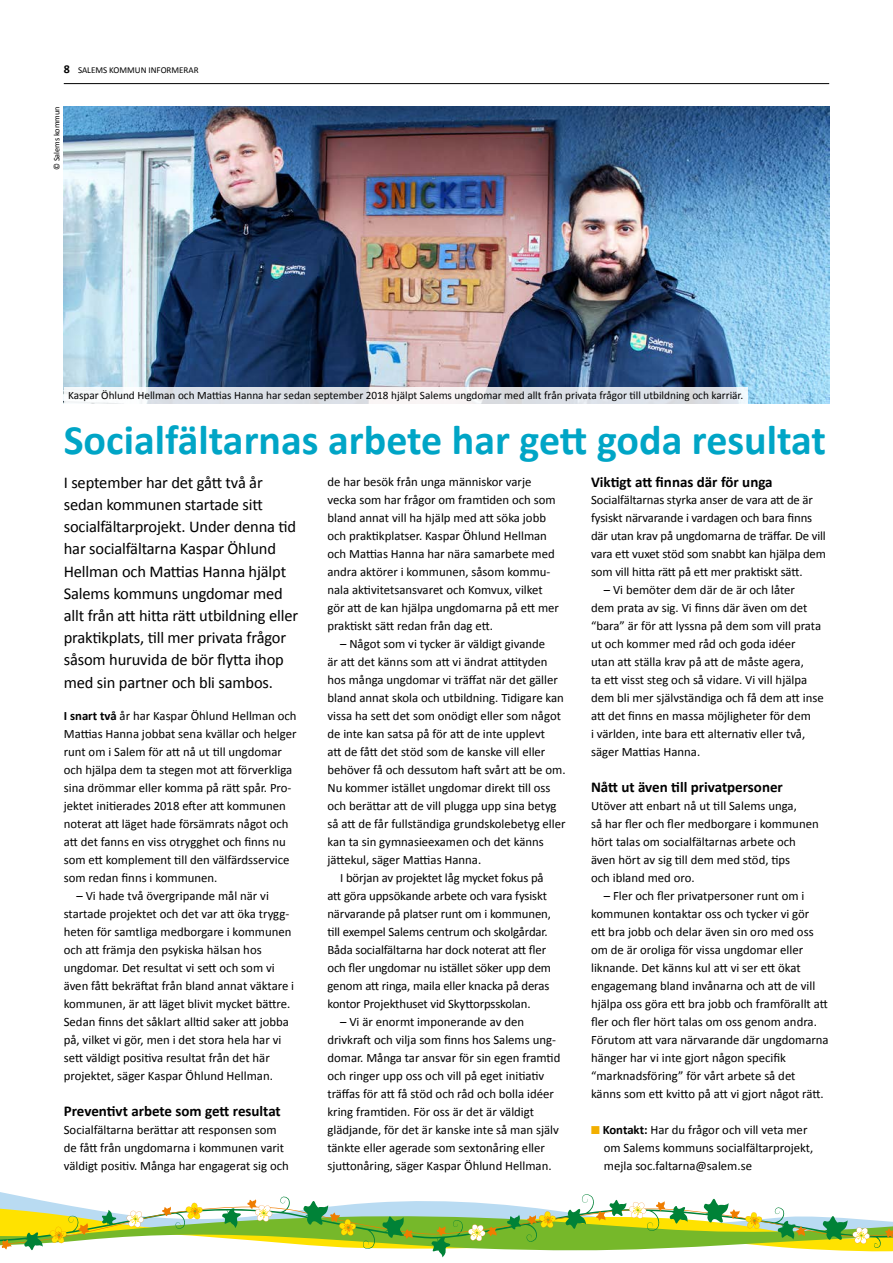
<style>
.page{position:relative;width:893px;height:1263px;background:#fff}
.page>*{position:absolute;margin:0;border:0;box-sizing:border-box;transform-origin:0 0}
.t1{font:700 42px "Calibri";color:#00a5c6}
.t2{font:16.5px/22.2px "Calibri";letter-spacing:-.01em;color:#000}
.t3{font:700 15px "Calibri";color:#000}
.t4{font:12.75px/18px "Calibri";color:#000}
.t5{font:11.25px "Calibri";color:#000}
.t6{font:9px "Calibri";color:#000}
.t7{font:8.25px "Calibri";color:#000}
.s1{font-weight:700;font-size:12px}
.s2{font-weight:700}
.s3{color:#f2af00}
</style>
<div class="page">
<hr style="left:64px;top:83px;width:765px;height:1px;background:#000">
<svg style="left:0;top:1198px;width:893px;height:59px"></svg>
<img style="left:64px;top:106px;width:765px;height:297px">
<svg style="left:64px;top:386px;width:683px;height:17px;fill:#dce1e8"></svg>
<p class="t6" style="left:64px;top:64px;width:136px"><span class="s1">8</span> SALEMS KOMMUN INFORMERAR</p>
<p class="t7" style="left:52px;top:170px;width:65px;rotate:-90deg">© Salems kommun</p>
<p class="t5" style="left:68px;top:388px;width:677px">Kaspar Öhlund Hellman och Mattias Hanna har sedan september 2018 hjälpt Salems ungdomar med allt från privata frågor till utbildning och karriär.</p>
<h1 class="t1" style="left:64px;top:414px;width:764px">Socialfältarnas arbete har gett goda resultat</h1>
<p class="t2" style="left:64px;top:471px;width:236px">I september har det gått två år sedan kommunen startade sitt socialfältarprojekt. Under denna tid har socialfältarna Kaspar Öhlund Hellman och Mattias Hanna hjälpt Salems kommuns ungdomar med allt från att hitta rätt utbildning eller praktikplats, till mer privata frågor såsom huruvida de bör flytta ihop med sin partner och bli sambos.</p>
<p class="t4" style="left:64px;top:706px;width:234px"><span class="s2">I snart två</span> år har Kaspar Öhlund Hellman och Mattias Hanna jobbat sena kvällar och helger runt om i Salem för att nå ut till ungdomar och hjälpa dem ta stegen mot att förverkliga sina drömmar eller komma på rätt spår. Pro&shy;jektet initierades 2018 efter att kommunen noterat att läget hade försämrats något och att det fanns en viss otrygghet och finns nu som ett komplement till den välfärdsservice som redan finns i kommunen.</p>
<p class="t4" style="left:64px;top:886px;width:232px;text-indent:13px">– Vi hade två övergripande mål när vi startade projektet och det var att öka trygg&shy;heten för samtliga medborgare i kommunen och att främja den psykiska hälsan hos ungdomar. Det resultat vi sett och som vi även fått bekräftat från bland annat väktare i kommunen, är att läget blivit mycket bättre.<br>Sedan finns det såklart alltid saker att jobba på, vilket vi gör, men i det stora hela har vi sett väldigt positiva resultat från det här projektet, säger Kaspar Öhlund Hellman.</p>
<p class="t3" style="left:64px;top:1102px;width:219px">Preventivt arbete som gett resultat</p>
<p class="t4" style="left:64px;top:1120px;width:227px">Socialfältarna berättar att responsen som de fått från ungdomarna i kommunen varit väldigt positiv. Många har engagerat sig och</p>
<p class="t4" style="left:327px;top:472px;width:233px">de har besök från unga människor varje vecka som har frågor om framtiden och som bland annat vill ha hjälp med att söka jobb och praktikplatser. Kaspar Öhlund Hellman och Mattias Hanna har nära samarbete med andra aktörer i kommunen, såsom kommu&shy;nala aktivitetsansvaret och Komvux, vilket gör att de kan hjälpa ungdomarna på ett mer praktiskt sätt redan från dag ett.</p>
<p class="t4" style="left:340px;top:634px;width:207px">– Något som vi tycker är väldigt givande</p>
<p class="t4" style="left:327px;top:652px;width:222px">är att det känns som att vi ändrat attityden</p>
<p class="t4" style="left:327px;top:670px;width:232px">hos många ungdomar vi träffat när det gäller</p>
<p class="t4" style="left:327px;top:688px;width:238px">bland annat skola och utbildning. Tidigare kan</p>
<p class="t4" style="left:327px;top:706px;width:235px">vissa ha sett det som onödigt eller som något</p>
<p class="t4" style="left:327px;top:724px;width:219px">de inte kan satsa på för att de inte upplevt</p>
<p class="t4" style="left:327px;top:742px;width:219px">att de fått det stöd som de kanske vill eller</p>
<p class="t4" style="left:327px;top:760px;width:240px">behöver få och dessutom haft svårt att be om.</p>
<p class="t4" style="left:327px;top:778px;width:225px">Nu kommer istället ungdomar direkt till oss</p>
<p class="t4" style="left:327px;top:796px;width:231px">och berättar att de vill plugga upp sina betyg</p>
<p class="t4" style="left:327px;top:814px;width:240px">så att de får fullständiga grundskolebetyg eller</p>
<p class="t4" style="left:327px;top:832px;width:218px">kan ta sin gymnasieexamen och det känns</p>
<p class="t4" style="left:327px;top:850px;width:155px">jättekul, säger Mattias Hanna.</p>
<p class="t4" style="left:340px;top:868px;width:205px">I början av projektet låg mycket fokus på</p>
<p class="t4" style="left:327px;top:886px;width:221px">att göra uppsökande arbete och vara fysiskt</p>
<p class="t4" style="left:327px;top:904px;width:225px">närvarande på platser runt om i kommunen,</p>
<p class="t4" style="left:327px;top:922px;width:222px">till exempel Salems centrum och skolgårdar.</p>
<p class="t4" style="left:327px;top:940px;width:220px">Båda socialfältarna har dock noterat att fler</p>
<p class="t4" style="left:327px;top:958px;width:225px">och fler ungdomar nu istället söker upp dem</p>
<p class="t4" style="left:327px;top:976px;width:223px">genom att ringa, maila eller knacka på deras</p>
<p class="t4" style="left:327px;top:994px;width:205px">kontor Projekthuset vid Skyttorpsskolan.</p>
<p class="t4" style="left:327px;top:1012px;width:234px;text-indent:13px">– Vi är enormt imponerande av den drivkraft och vilja som finns hos Salems ung&shy;domar. Många tar ansvar för sin egen framtid och ringer upp oss och vill på eget initiativ träffas för att få stöd och råd och bolla idéer kring framtiden. För oss är det är väldigt glädjande, för det är kanske inte så man själv tänkte eller agerade som sextonåring eller sjuttonåring, säger Kaspar Öhlund Hellman.</p>
<p class="t3" style="left:591px;top:473px;width:183px">Viktigt att finnas där för unga</p>
<p class="t4" style="left:591px;top:490px;width:236px">Socialfältarnas styrka anser de vara att de är fysiskt närvarande i vardagen och bara finns där utan krav på ungdomarna de träffar. De vill vara ett vuxet stöd som snabbt kan hjälpa dem som vill hitta rätt på ett mer praktiskt sätt.</p>
<p class="t4" style="left:591px;top:580px;width:234px;text-indent:13px">– Vi bemöter dem där de är och låter<br>dem prata av sig. Vi finns där även om det “bara” är för att lyssna på dem som vill prata ut och kommer med råd och goda idéer<br>utan att ställa krav på att de måste agera,<br>ta ett visst steg och så vidare. Vi vill hjälpa dem bli mer självständiga och få dem att inse att det finns en massa möjligheter för dem<br>i världen, inte bara ett alternativ eller två, säger Mattias Hanna.</p>
<p class="t3" style="left:591px;top:778px;width:193px">Nått ut även till privatpersoner</p>
<p class="t4" style="left:591px;top:796px;width:229px">Utöver att enbart nå ut till Salems unga,<br>så har fler och fler medborgare i kommunen hört talas om socialfältarnas arbete och även hört av sig till dem med stöd, tips<br>och ibland med oro.</p>
<p class="t4" style="left:591px;top:886px;width:239px;text-indent:13px">– Fler och fler privatpersoner runt om i kommunen kontaktar oss och tycker vi gör<br>ett bra jobb och delar även sin oro med oss om de är oroliga för vissa ungdomar eller liknande. Det känns kul att vi ser ett ökat engagemang bland invånarna och att de vill hjälpa oss göra ett bra jobb och framförallt att fler och fler hört talas om oss genom andra.<br>Förutom att vara närvarande där ungdomarna hänger har vi inte gjort någon specifik “marknadsföring” för vårt arbete så det känns som ett kvitto på att vi gjort något rätt.</p>
<p class="t4" style="left:604px;top:1120px;width:211px;text-indent:-13px"><span class="s3">■</span> <span class="s2">Kontakt:</span> Har du frågor och vill veta mer om Salems kommuns socialfältarprojekt, mejla soc.faltarna@salem.se</p>
</div>
